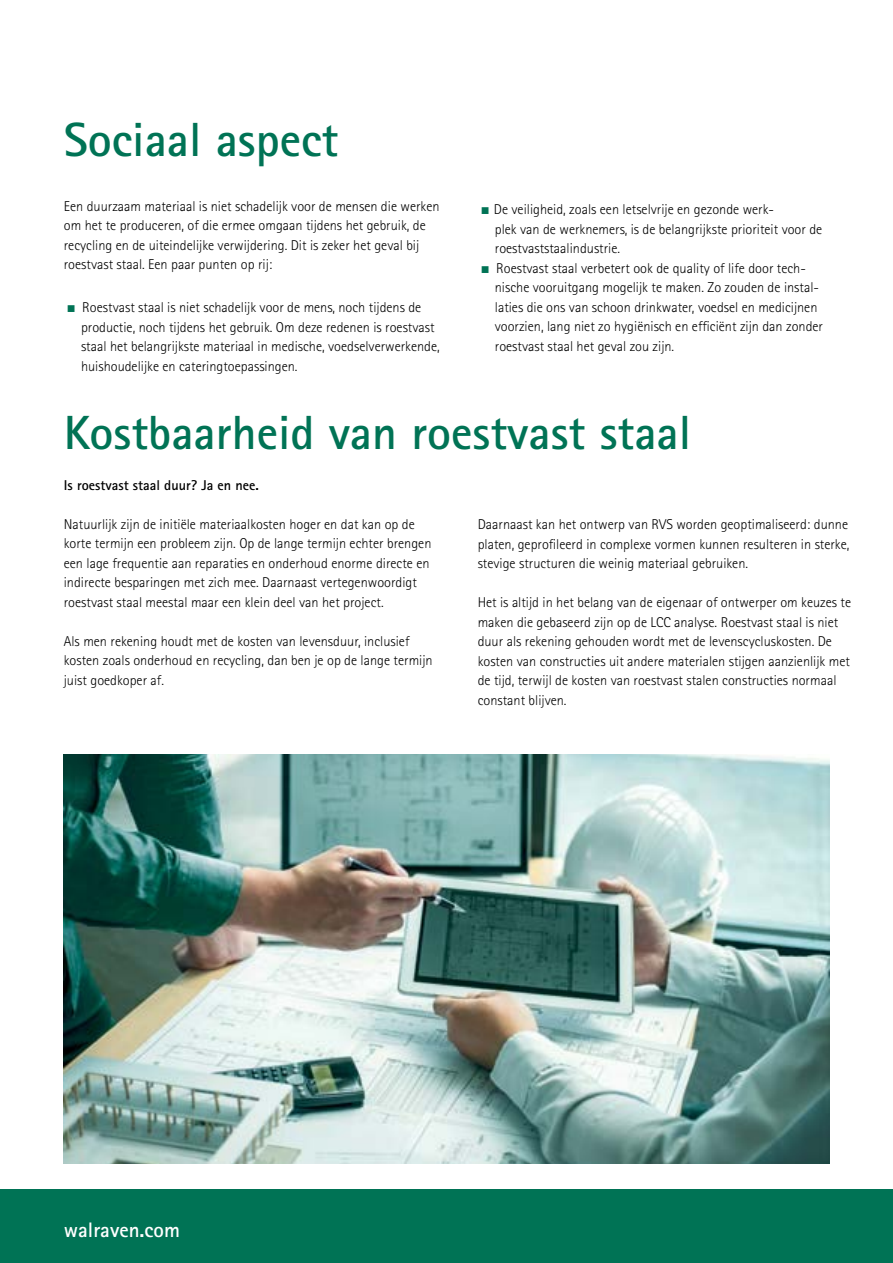
<style>
.page{position:relative;width:893px;height:1263px;background:#fff}
.page>*{position:absolute;margin:0;border:0;box-sizing:border-box;transform-origin:0 0}
.t1{font:700 48px "Rotis Sans Serif Std";color:#007355}
.t2{font:700 21px "Rotis Sans Serif Std";color:#fff}
.t3{font:300 14.25px/19.5px "Rotis Sans Serif Std";color:#000}
.t4{font:700 14.25px "Rotis Sans Serif Std";color:#000}
.s1{color:#007355}
</style>
<div class="page">
<div style="left:0;top:1189px;width:893px;height:74px;background:#007355"></div>
<img style="left:64px;top:754px;width:765px;height:409px">
<h1 class="t1" style="left:64px;top:109px;width:276px">Sociaal aspect</h1>
<p class="t3" style="left:64px;top:196px;width:377px">Een duurzaam materiaal is niet schadelijk voor de mensen die werken om het te produceren, of die ermee omgaan tijdens het gebruik, de recycling en de uiteindelijke verwijdering. Dit is zeker het geval bij roestvast staal. Een paar punten op rij:</p>
<p class="t3" style="left:81px;top:297px;width:360px;text-indent:-14px"><span class="s1">■</span> Roestvast staal is niet schadelijk voor de mens, noch tijdens de productie, noch tijdens het gebruik. Om deze redenen is roestvast staal het belangrijkste materiaal in medische, voedselverwerkende, huishoudelijke en cateringtoepassingen.</p>
<p class="t3" style="left:495px;top:200px;width:329px;text-indent:-14px"><span class="s1">■</span> De veiligheid, zoals een letselvrije en gezonde werk-<br>plek van de werknemers, is de belangrijkste prioriteit voor de roestvaststaalindustrie.</p>
<p class="t3" style="left:495px;top:258px;width:330px;text-indent:-14px"><span class="s1">■</span> Roestvast staal verbetert ook de quality of life door tech&shy;nische vooruitgang mogelijk te maken. Zo zouden de instal&shy;laties die ons van schoon drinkwater, voedsel en medicijnen voorzien, lang niet zo hygiënisch en efficiënt zijn dan zonder roestvast staal het geval zou zijn.</p>
<h1 class="t1" style="left:64px;top:402px;width:629px">Kostbaarheid van roestvast staal</h1>
<p class="t4" style="left:64px;top:476px;width:197px">Is roestvast staal duur? Ja en nee.</p>
<p class="t3" style="left:64px;top:514px;width:369px">Natuurlijk zijn de initiële materiaalkosten hoger en dat kan op de korte termijn een probleem zijn. Op de lange termijn echter brengen een lage frequentie aan reparaties en onderhoud enorme directe en indirecte besparingen met zich mee. Daarnaast vertegenwoordigt roestvast staal meestal maar een klein deel van het project.</p>
<p class="t3" style="left:64px;top:631px;width:370px">Als men rekening houdt met de kosten van levensduur, inclusief kosten zoals onderhoud en recycling, dan ben je op de lange termijn juist goedkoper af.</p>
<p class="t3" style="left:478px;top:515px;width:373px;text-align:justify">Daarnaast kan het ontwerp van RVS worden geoptimaliseerd: dunne platen, geprofileerd in complexe vormen kunnen resulteren in sterke, stevige structuren die weinig materiaal gebruiken.</p>
<p class="t3" style="left:478px;top:593px;width:375px">Het is altijd in het belang van de eigenaar of ontwerper om keuzes te maken die gebaseerd zijn op de LCC analyse. Roestvast staal is niet duur als rekening gehouden wordt met de levenscycluskosten. De kosten van constructies uit andere materialen stijgen aanzienlijk met de tijd, terwijl de kosten van roestvast stalen constructies normaal constant blijven.</p>
<h2 class="t2" style="left:64px;top:1216px;width:118px">walraven.com</h2>
</div>
